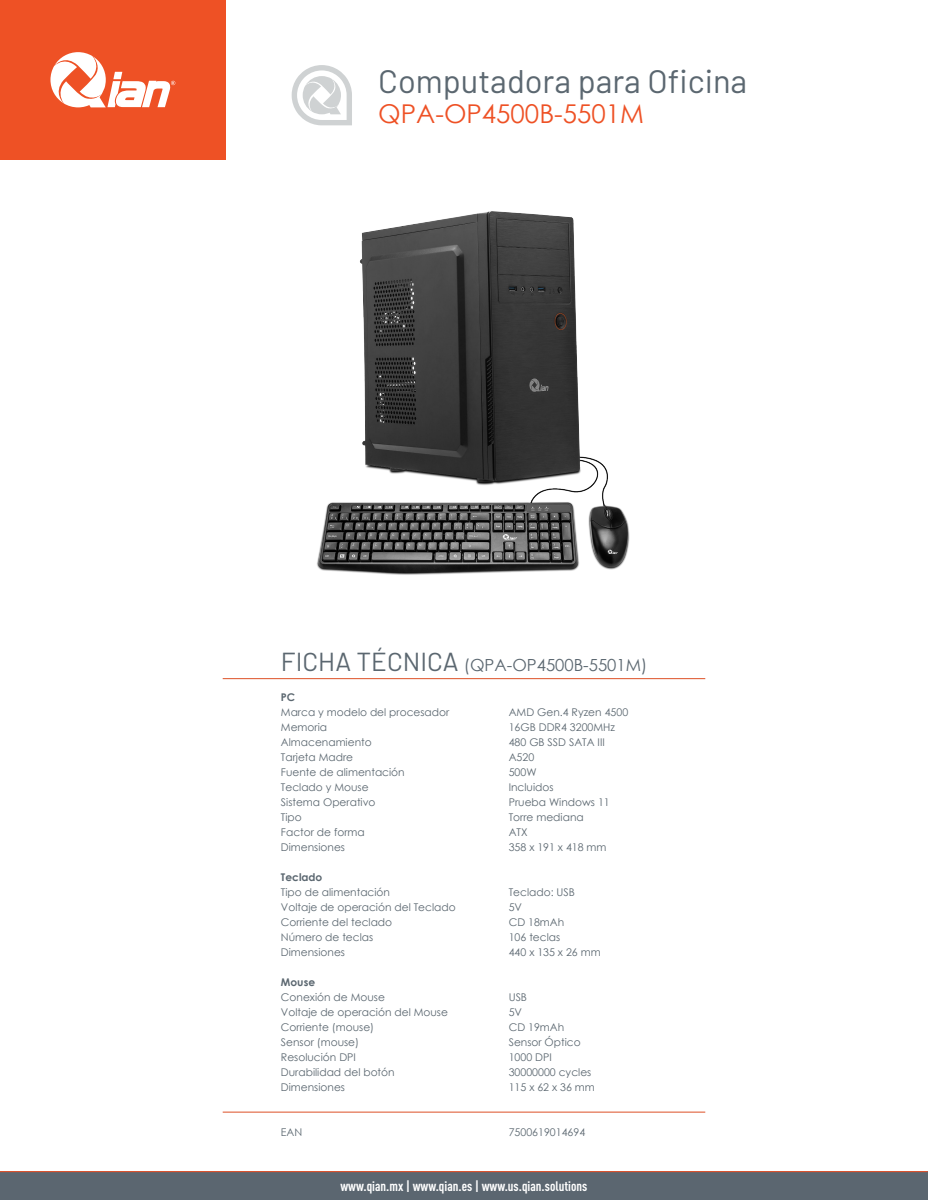
<style>
.page{position:relative;width:928px;height:1200px;background:#fff}
.page>*{position:absolute;margin:0;border:0;box-sizing:border-box;transform-origin:0 0}
.t1{font:32.62px "Barlow";color:#5b6770}
.t2{font:25.94px "Century Gothic";color:#ee5125}
.t3{font:16.69px "Century Gothic";color:#5b6770}
.t4{font:700 condensed 13.62px "DIN Pro";color:#fff}
.t5{font:10.62px "Century Gothic";color:#5b6770}
.t6{font:700 10.62px "Century Gothic";color:#5b6770}
.s1{font-family:"Barlow";font-size:26px}
</style>
<div class="page">
<div style="left:0;top:1172px;width:927px;height:28px;background:#5b6670"></div>
<hr style="left:223px;top:1112px;width:482px;height:1px;background:#dd5026">
<hr style="left:223px;top:678px;width:482px;height:1px;background:#dd5026">
<hr style="left:0;top:1171px;width:927px;height:1px;background:#ee5125">
<div style="left:0;top:0;width:226px;height:160px;background:#ee5125"></div>
<svg style="left:292px;top:65px;width:60px;height:60px"></svg>
<svg style="left:50px;top:52px;width:125px;height:55px"></svg>
<img style="left:317px;top:211px;width:313px;height:364px">
<h1 class="t1" style="left:378px;top:58px;width:370px">Computadora para Oficina</h1>
<h2 class="t2" style="left:378px;top:95px;width:267px">QPA-OP4500B-5501M</h2>
<h3 class="t3" style="left:281px;top:653px;width:368px"><span class="s1">FICHA TÉCNICA</span> (QPA-OP4500B-5501M)</h3>
<p class="t6" style="left:281px;top:689px;width:16px">PC</p>
<p class="t5" style="left:281px;top:705px;width:170px">Marca y modelo del procesador</p>
<p class="t5" style="left:508px;top:705px;width:121px">AMD Gen.4 Ryzen 4500</p>
<p class="t5" style="left:281px;top:720px;width:48px">Memoria</p>
<p class="t5" style="left:508px;top:720px;width:108px">16GB DDR4 3200MHz</p>
<p class="t5" style="left:281px;top:735px;width:92px">Almacenamiento</p>
<p class="t5" style="left:508px;top:735px;width:98px">480 GB SSD SATA III</p>
<p class="t5" style="left:281px;top:750px;width:74px">Tarjeta Madre</p>
<p class="t5" style="left:508px;top:750px;width:27px">A520</p>
<p class="t5" style="left:281px;top:765px;width:125px">Fuente de alimentación</p>
<p class="t5" style="left:508px;top:765px;width:29px">500W</p>
<p class="t5" style="left:281px;top:780px;width:89px">Teclado y Mouse</p>
<p class="t5" style="left:508px;top:780px;width:46px">Incluidos</p>
<p class="t5" style="left:281px;top:795px;width:96px">Sistema Operativo</p>
<p class="t5" style="left:508px;top:795px;width:103px">Prueba Windows 11</p>
<p class="t5" style="left:281px;top:810px;width:22px">Tipo</p>
<p class="t5" style="left:508px;top:810px;width:76px">Torre mediana</p>
<p class="t5" style="left:281px;top:825px;width:85px">Factor de forma</p>
<p class="t5" style="left:508px;top:825px;width:20px">ATX</p>
<p class="t5" style="left:281px;top:840px;width:66px">Dimensiones</p>
<p class="t5" style="left:508px;top:840px;width:99px">358 x 191 x 418 mm</p>
<p class="t6" style="left:281px;top:869px;width:43px">Teclado</p>
<p class="t5" style="left:281px;top:885px;width:111px">Tipo de alimentación</p>
<p class="t5" style="left:508px;top:885px;width:68px">Teclado: USB</p>
<p class="t5" style="left:281px;top:900px;width:176px">Voltaje de operación del Teclado</p>
<p class="t5" style="left:508px;top:900px;width:15px">5V</p>
<p class="t5" style="left:281px;top:915px;width:113px">Corriente del teclado</p>
<p class="t5" style="left:508px;top:915px;width:57px">CD 18mAh</p>
<p class="t5" style="left:281px;top:930px;width:94px">Número de teclas</p>
<p class="t5" style="left:508px;top:930px;width:53px">106 teclas</p>
<p class="t5" style="left:281px;top:945px;width:66px">Dimensiones</p>
<p class="t5" style="left:508px;top:945px;width:93px">440 x 135 x 26 mm</p>
<p class="t6" style="left:281px;top:974px;width:36px">Mouse</p>
<p class="t5" style="left:281px;top:990px;width:105px">Conexión de Mouse</p>
<p class="t5" style="left:508px;top:990px;width:20px">USB</p>
<p class="t5" style="left:281px;top:1005px;width:168px">Voltaje de operación del Mouse</p>
<p class="t5" style="left:508px;top:1005px;width:15px">5V</p>
<p class="t5" style="left:281px;top:1020px;width:95px">Corriente (mouse)</p>
<p class="t5" style="left:508px;top:1020px;width:57px">CD 19mAh</p>
<p class="t5" style="left:281px;top:1035px;width:80px">Sensor (mouse)</p>
<p class="t5" style="left:508px;top:1035px;width:73px">Sensor Óptico</p>
<p class="t5" style="left:281px;top:1050px;width:77px">Resolución DPI</p>
<p class="t5" style="left:508px;top:1050px;width:45px">1000 DPI</p>
<p class="t5" style="left:281px;top:1065px;width:115px">Durabilidad del botón</p>
<p class="t5" style="left:508px;top:1065px;width:84px">30000000 cycles</p>
<p class="t5" style="left:281px;top:1080px;width:66px">Dimensiones</p>
<p class="t5" style="left:508px;top:1080px;width:88px">115 x 62 x 36 mm</p>
<p class="t5" style="left:281px;top:1125px;width:23px">EAN</p>
<p class="t5" style="left:508px;top:1125px;width:78px">7500619014694</p>
<p class="t4" style="left:340px;top:1176px;width:248px">www.qian.mx | www.qian.es | www.us.qian.solutions</p>
</div>
